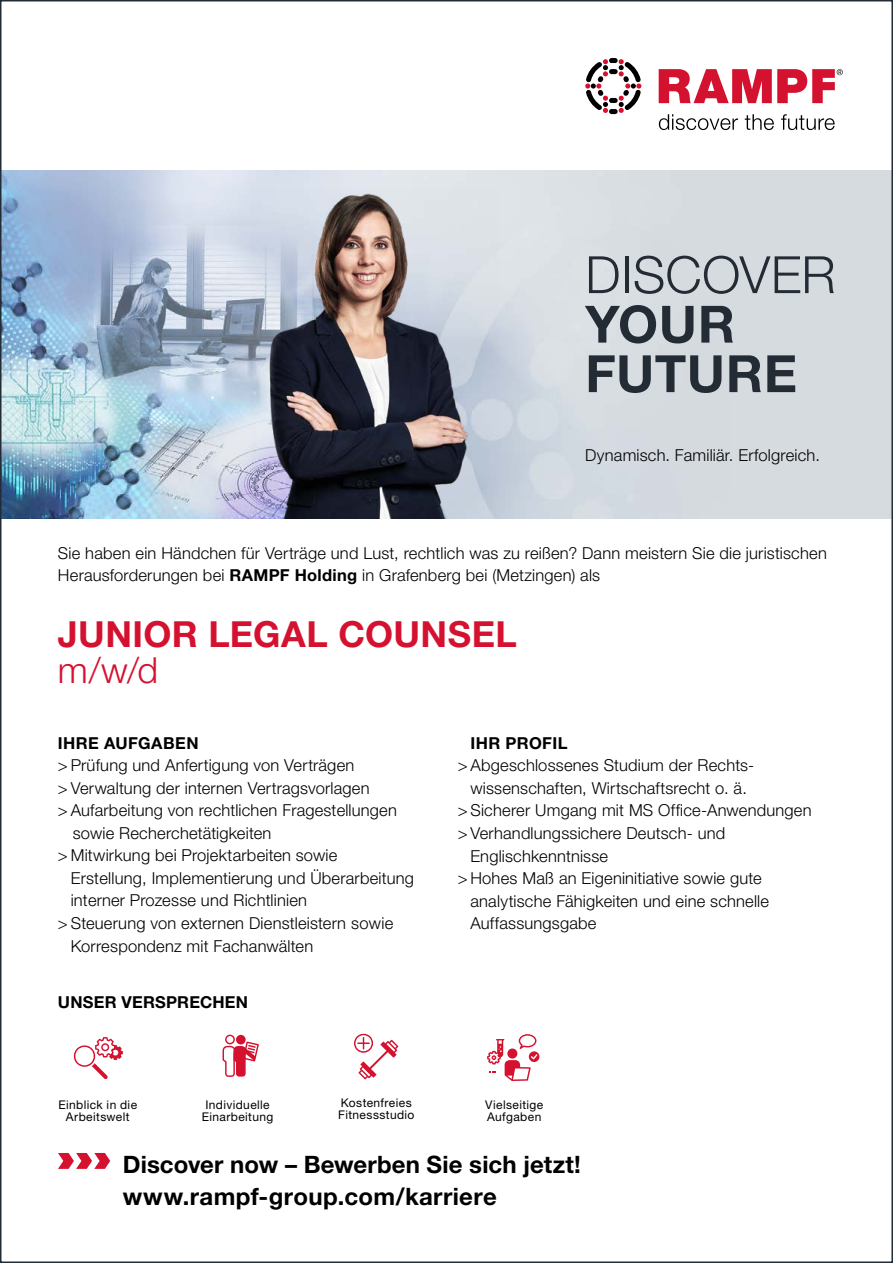
<style>
.page{position:relative;width:893px;height:1263px;background:#fff}
.page>*{position:absolute;margin:0;border:0;box-sizing:border-box;transform-origin:0 0}
.t1{font:700 51.45px/49.5px "Helvetica Neue LT Std";letter-spacing:.01em;color:#232b34}
.t2{font:300 51.45px "Helvetica Neue LT Std";letter-spacing:.005em;color:#232b34}
.t3{font:700 36px "Helvetica Neue LT Std";letter-spacing:.01em;color:#d51130}
.t4{font:300 36px "Helvetica Neue LT Std";color:#d51130}
.t5{font:700 24px/31.5px "Helvetica Neue LT Std";letter-spacing:.01em;color:#000}
.t6{font:300 16.5px/22.5px "Helvetica Neue LT Std";letter-spacing:.01em;color:#000}
.t7{font:700 16.5px "Helvetica Neue LT Std";letter-spacing:.02em;color:#000}
.t8{font:12px/12px "Helvetica Neue LT Std";letter-spacing:.035em;color:#000}
.s1{font-weight:700}
</style>
<div class="page">
<img style="left:2px;top:170px;width:889px;height:348px">
<svg style="left:659px;top:69px;width:184px;height:34px"></svg>
<svg style="left:659px;top:114px;width:79px;height:16px"></svg>
<svg style="left:745px;top:114px;width:29px;height:16px"></svg>
<svg style="left:781px;top:114px;width:54px;height:16px"></svg>
<svg style="left:585px;top:58px;width:56px;height:56px"></svg>
<svg style="left:58px;top:1153px;width:52px;height:16px"></svg>
<svg style="left:487px;top:1034px;width:52px;height:47px"></svg>
<div style="left:507px;top:1048px;width:10px;height:10px;background:#d51130;border-radius:50%"></div>
<svg style="left:73px;top:1037px;width:50px;height:42px"></svg>
<svg style="left:354px;top:1033px;width:44px;height:46px"></svg>
<svg style="left:223px;top:1035px;width:36px;height:42px"></svg>
<img style="left:251px;top:189px;width:248px;height:329px">
<h1 class="t2" style="left:585px;top:243px;width:252px">DISCOVER</h1>
<h1 class="t1" style="left:585px;top:298px;width:213px">YOUR<br>FUTURE</h1>
<p class="t6" style="left:585px;top:444px;width:236px">Dynamisch. Familiär. Erfolgreich.</p>
<p class="t6" style="left:58px;top:541px;width:770px">Sie haben ein Händchen für Verträge und Lust, rechtlich was zu reißen? Dann meistern Sie die juristischen<br>Herausforderungen bei <span class="s1">RAMPF Holding</span> in Grafenberg bei (Metzingen) als</p>
<h2 class="t3" style="left:58px;top:611px;width:460px">JUNIOR LEGAL COUNSEL</h2>
<h2 class="t4" style="left:58px;top:648px;width:102px">m/w/d</h2>
<p class="t7" style="left:58px;top:733px;width:142px">IHRE AUFGABEN</p>
<p class="t6" style="left:58px;top:754px;width:298px">&gt; Prüfung und Anfertigung von Verträgen</p>
<p class="t6" style="left:58px;top:776px;width:313px">&gt; Verwaltung der internen Vertragsvorlagen</p>
<p class="t6" style="left:58px;top:799px;width:340px">&gt; Aufarbeitung von rechtlichen Fragestellungen</p>
<p class="t6" style="left:73px;top:821px;width:200px">sowie Recherchetätigkeiten</p>
<p class="t6" style="left:58px;top:844px;width:281px">&gt; Mitwirkung bei Projektarbeiten sowie</p>
<p class="t6" style="left:71px;top:866px;width:345px">Erstellung, Implementierung und Überarbeitung</p>
<p class="t6" style="left:71px;top:889px;width:238px">interner Prozesse und Richtlinien</p>
<p class="t6" style="left:58px;top:911px;width:337px">&gt; Steuerung von externen Dienstleistern sowie</p>
<p class="t6" style="left:71px;top:934px;width:244px">Korrespondenz mit Fachanwälten</p>
<p class="t7" style="left:470px;top:733px;width:99px">IHR PROFIL</p>
<p class="t6" style="left:458px;top:754px;width:298px">&gt; Abgeschlossenes Studium der Rechts-</p>
<p class="t6" style="left:470px;top:776px;width:278px">wissenschaften, Wirtschaftsrecht o. ä.</p>
<p class="t6" style="left:458px;top:799px;width:355px">&gt; Sicherer Umgang mit MS Office-Anwendungen</p>
<p class="t6" style="left:458px;top:821px;width:269px">&gt; Verhandlungssichere Deutsch- und</p>
<p class="t6" style="left:470px;top:844px;width:139px">Englischkenntnisse</p>
<p class="t6" style="left:458px;top:866px;width:306px">&gt; Hohes Maß an Eigeninitiative sowie gute</p>
<p class="t6" style="left:470px;top:889px;width:300px">analytische Fähigkeiten und eine schnelle</p>
<p class="t6" style="left:470px;top:911px;width:128px">Auffassungsgabe</p>
<p class="t7" style="left:58px;top:992px;width:192px">UNSER VERSPRECHEN</p>
<p class="t8" style="left:58px;top:1098px;width:80px;text-align:center">Einblick in die<br>Arbeitswelt</p>
<p class="t8" style="left:202px;top:1098px;width:73px;text-align:center">Individuelle<br>Einarbeitung</p>
<p class="t8" style="left:338px;top:1097px;width:78px">Kostenfreies<br>Fitnessstudio</p>
<p class="t8" style="left:485px;top:1098px;width:60px">Vielseitige<br>Aufgaben</p>
<h3 class="t5" style="left:123px;top:1148px;width:460px">Discover now – Bewerben Sie sich jetzt! www.rampf-group.com/karriere</h3>
</div>
